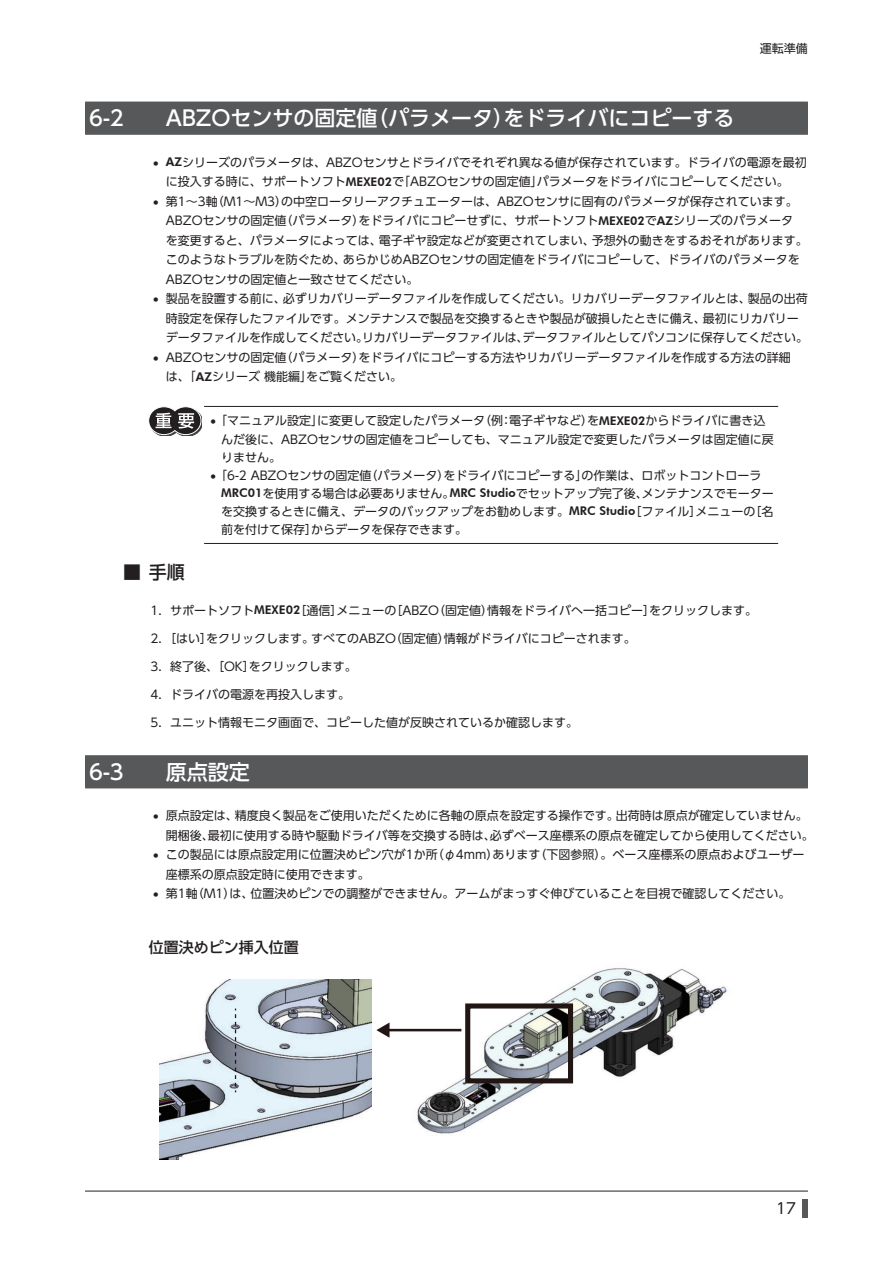
<style>
.page{position:relative;width:893px;height:1263px;background:#fff}
.page>*{position:absolute;margin:0;border:0;box-sizing:border-box;transform-origin:0 0}
.t1{font:500 21px "UD Shin Go Pro";color:#fff}
.t2{font:500 18px "UD Shin Go Pro";color:#231f20}
.t3{font:500 15px "UD Shin Go Pro";color:#231f20}
.t4{font:15px "UD Shin Go Pro";color:#231f20}
.t5{font:12px/19.5px "UD Shin Go Pro";color:#231f20}
.s1{font-family:"Futura BT";font-weight:800}
</style>
<div class="page">
<hr style="left:85px;top:1191px;width:723px;height:1px;background:#231f20">
<div style="left:802px;top:1199px;width:6px;height:18px;background:#57585a"></div>
<div style="left:85px;top:102px;width:723px;height:31px;background:#57585a"></div>
<div style="left:85px;top:103px;width:723px;height:32px;background:#57585a"></div>
<div style="left:85px;top:755px;width:723px;height:32px;background:#57585a"></div>
<div style="left:85px;top:757px;width:723px;height:31px;background:#57585a"></div>
<hr style="left:204px;top:406px;width:574px;height:1px;background:#231f20">
<hr style="left:204px;top:543px;width:574px;height:1px;background:#231f20">
<svg style="left:149px;top:406px;width:53px;height:30px"></svg>
<img style="left:159px;top:979px;width:213px;height:180px">
<img style="left:413px;top:968px;width:314px;height:166px">
<div style="left:465px;top:1003px;width:108px;height:80px;border:5px solid #211613"></div>
<hr style="left:387px;top:1029px;width:74px;height:2px;background:#211613">
<svg style="left:376px;top:1022px;width:14px;height:16px"></svg>
<svg style="left:235px;top:1008px;width:1px;height:84px"></svg>
<p class="t5" style="left:760px;top:38px;width:49px">運転準備</p>
<h1 class="t1" style="left:89px;top:101px;width:36px">6-2</h1>
<h1 class="t1" style="left:166px;top:101px;width:570px">ABZOセンサの固定値（パラメータ）をドライバにコピーする</h1>
<p class="t5" style="left:153px;top:152px;width:655px;text-align:center">• <span class="s1">AZ</span>シリーズのパラメータは、ABZOセンサとドライバでそれぞれ異なる値が保存されています。ドライバの電源を最初に投入する時に、サポートソフト<span class="s1">MEXE02</span>で「ABZOセンサの固定値」パラメータをドライバにコピーしてください。</p>
<p class="t5" style="left:166px;top:191px;width:644px;text-indent:-13px">• 第1～3軸（M1～M3）の中空ロータリーアクチュエーターは、ABZOセンサに固有のパラメータが保存されています。ABZOセンサの固定値（パラメータ）をドライバにコピーせずに、サポートソフト<span class="s1">MEXE02</span>で<span class="s1">AZ</span>シリーズのパラメータを変更すると、パラメータによっては、電子ギヤ設定などが変更されてしまい、予想外の動きをするおそれがあります。このようなトラブルを防ぐため、あらかじめABZOセンサの固定値をドライバにコピーして、ドライバのパラメータをABZOセンサの固定値と一致させてください。</p>
<p class="t5" style="left:166px;top:288px;width:644px;text-indent:-13px">• 製品を設置する前に、必ずリカバリーデータファイルを作成してください。リカバリーデータファイルとは、製品の出荷時設定を保存したファイルです。メンテナンスで製品を交換するときや製品が破損したときに備え、最初にリカバリーデータファイルを作成してください。リカバリーデータファイルは、データファイルとしてパソコンに保存してください。</p>
<p class="t5" style="left:166px;top:347px;width:626px;text-indent:-13px">• ABZOセンサの固定値（パラメータ）をドライバにコピーする方法やリカバリーデータファイルを作成する方法の詳細は、「<span class="s1">AZ</span>シリーズ 機能編」をご覧ください。</p>
<p class="t5" style="left:221px;top:412px;width:554px;line-height:18px;text-indent:-11px">•「マニュアル設定」に変更して設定したパラメータ（例：電子ギヤなど）を<span class="s1">MEXE02</span>からドライバに書き込んだ後に、ABZOセンサの固定値をコピーしても、マニュアル設定で変更したパラメータは固定値に戻りません。</p>
<p class="t5" style="left:221px;top:466px;width:554px;line-height:18px;text-indent:-11px">•「6-2 ABZOセンサの固定値（パラメータ）をドライバにコピーする」の作業は、ロボットコントローラ<span class="s1">MRC01</span>を使用する場合は必要ありません。<span class="s1">MRC Studio</span>でセットアップ完了後、メンテナンスでモーターを交換するときに備え、データのバックアップをお勧めします。<span class="s1">MRC Studio</span>［ファイル］メニューの［名前を付けて保存］からデータを保存できます。</p>
<h2 class="t2" style="left:123px;top:557px;width:63px">■ 手順</h2>
<p class="t5" style="left:150px;top:600px;width:608px">1. サポートソフト<span class="s1">MEXE02</span>［通信］メニューの［ABZO（固定値）情報をドライバへ一括コピー］をクリックします。</p>
<p class="t5" style="left:150px;top:628px;width:487px">2. ［はい］をクリックします。すべてのABZO（固定値）情報がドライバにコピーされます。</p>
<p class="t5" style="left:150px;top:656px;width:208px">3. 終了後、［OK］をクリックします。</p>
<p class="t5" style="left:150px;top:684px;width:201px">4. ドライバの電源を再投入します。</p>
<p class="t5" style="left:150px;top:713px;width:429px">5. ユニット情報モニタ画面で、コピーした値が反映されているか確認します。</p>
<h1 class="t1" style="left:89px;top:755px;width:36px">6-3</h1>
<h1 class="t1" style="left:166px;top:755px;width:85px">原点設定</h1>
<p class="t5" style="left:166px;top:806px;width:650px;text-indent:-13px">• 原点設定は、精度良く製品をご使用いただくために各軸の原点を設定する操作です。出荷時は原点が確定していません。開梱後、最初に使用する時や駆動ドライバ等を交換する時は、必ずベース座標系の原点を確定してから使用してください。</p>
<p class="t5" style="left:166px;top:845px;width:640px;text-indent:-13px">• この製品には原点設定用に位置決めピン穴が1か所（φ4mm）あります（下図参照）。ベース座標系の原点およびユーザー座標系の原点設定時に使用できます。</p>
<p class="t5" style="left:153px;top:884px;width:639px">• 第1軸（M1）は、位置決めピンでの調整ができません。アームがまっすぐ伸びていることを目視で確認してください。</p>
<p class="t3" style="left:149px;top:935px;width:151px">位置決めピン挿入位置</p>
<p class="t4" style="left:776px;top:1196px;width:21px">17</p>
</div>
